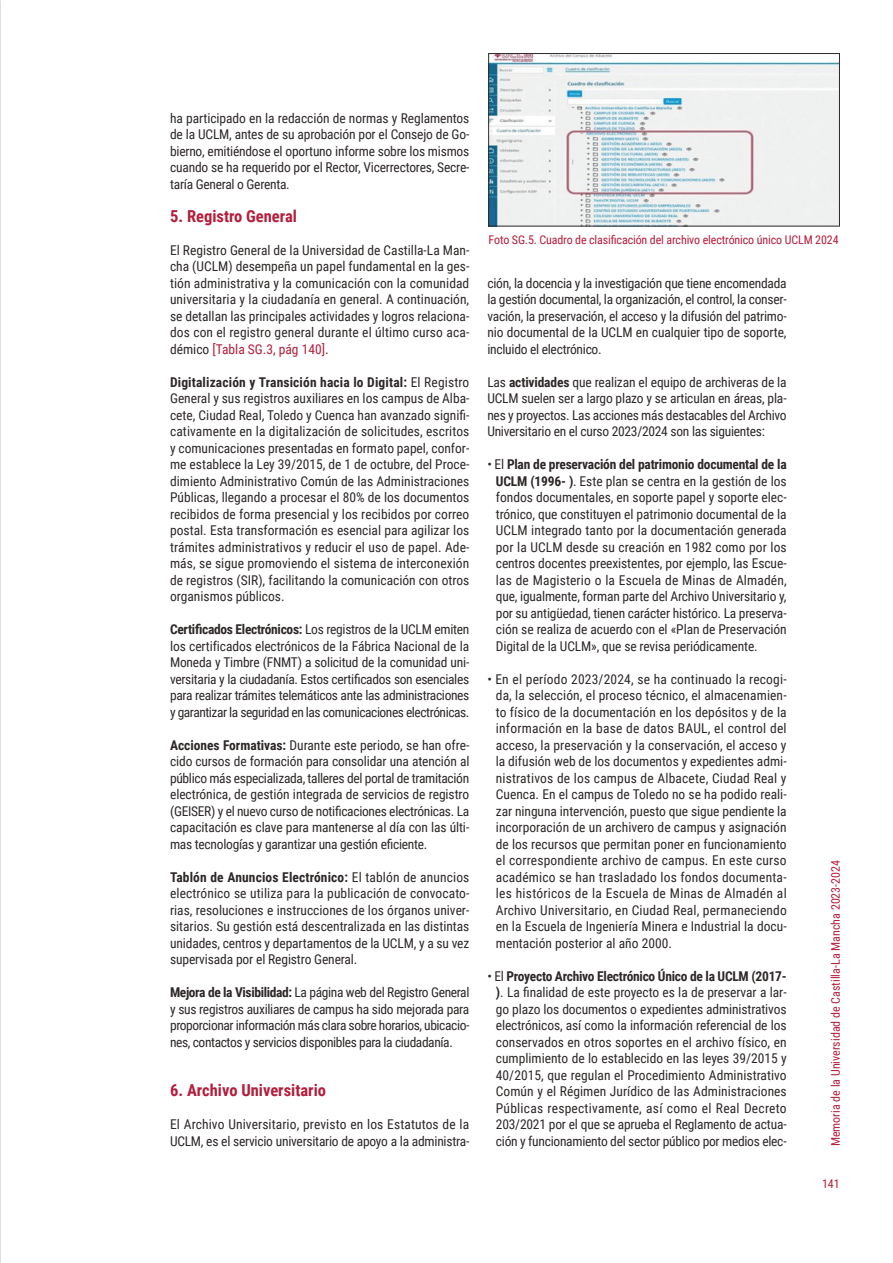
<style>
.page{position:relative;width:893px;height:1263px;background:#fff}
.page>*{position:absolute;margin:0;border:0;box-sizing:border-box;transform-origin:0 0}
.txt_corrido{font:700 16.5px "Roboto Condensed";color:#b41d3b}
.txt_corrido-2{font:13.5px/16.5px "Roboto Condensed";letter-spacing:-.015em;color:#2e2828;text-align:justify}
.txt_corrido-3{font:12px "Roboto Condensed";letter-spacing:-.01em;color:#b41d3b}
.s1{color:#b41d3b}
.s2{font-weight:700}
</style>
<div class="page">
<img style="left:490px;top:55px;width:348px;height:169px">
<div style="left:488px;top:53px;width:352px;height:173px;border:1px solid #2e2828"></div>
<p class="txt_corrido-2" style="left:170px;top:109px;width:301px">ha participado en la redacción de normas y Reglamentos de la UCLM, antes de su aprobación por el Consejo de Go&shy;bierno, emitiéndose el oportuno informe sobre los mismos cuando se ha requerido por el Rector, Vicerrectores, Secre&shy;taría General o Gerenta.</p>
<p class="txt_corrido" style="left:170px;top:204px;width:128px">5. Registro General</p>
<p class="txt_corrido-2" style="left:170px;top:241px;width:301px">El Registro General de la Universidad de Castilla-La Man&shy;cha (UCLM) desempeña un papel fundamental en la ges&shy;tión administrativa y la comunicación con la comunidad universitaria y la ciudadanía en general. A continuación, se detallan las principales actividades y logros relaciona&shy;dos con el registro general durante el último curso aca&shy;démico <span class="s1">[Tabla SG.3, pág 140]</span>.</p>
<p class="txt_corrido-2" style="left:170px;top:373px;width:301px"><span class="s2">Digitalización y Transición hacia lo Digital:</span> El Registro General y sus registros auxiliares en los campus de Alba&shy;cete, Ciudad Real, Toledo y Cuenca han avanzado signifi&shy;cativamente en la digitalización de solicitudes, escritos y comunicaciones presentadas en formato papel, confor&shy;me establece la Ley 39/2015, de 1 de octubre, del Proce&shy;dimiento Administrativo Común de las Administraciones Públicas, llegando a procesar el 80% de los documentos recibidos de forma presencial y los recibidos por correo postal. Esta transformación es esencial para agilizar los trámites administrativos y reducir el uso de papel. Ade&shy;más, se sigue promoviendo el sistema de interconexión de registros (SIR), facilitando la comunicación con otros organismos públicos.</p>
<p class="txt_corrido-2" style="left:170px;top:621px;width:301px"><span class="s2">Certificados Electrónicos:</span> Los registros de la UCLM emiten los certificados electrónicos de la Fábrica Nacional de la Moneda y Timbre (FNMT) a solicitud de la comunidad uni&shy;versitaria y la ciudadanía. Estos certificados son esenciales para realizar trámites telemáticos ante las administraciones y garantizar la seguridad en las comunicaciones electrónicas.</p>
<p class="txt_corrido-2" style="left:170px;top:736px;width:301px"><span class="s2">Acciones Formativas:</span> Durante este periodo, se han ofre&shy;cido cursos de formación para consolidar una atención al público más especializada, talleres del portal de tramitación electrónica, de gestión integrada de servicios de registro (GEISER) y el nuevo curso de notificaciones electrónicas. La capacitación es clave para mantenerse al día con las últi&shy;mas tecnologías y garantizar una gestión eficiente.</p>
<p class="txt_corrido-2" style="left:170px;top:868px;width:301px"><span class="s2">Tablón de Anuncios Electrónico:</span> El tablón de anuncios electrónico se utiliza para la publicación de convocato&shy;rias, resoluciones e instrucciones de los órganos univer&shy;sitarios. Su gestión está descentralizada en las distintas unidades, centros y departamentos de la UCLM, y a su vez supervisada por el Registro General.</p>
<p class="txt_corrido-2" style="left:170px;top:984px;width:301px"><span class="s2">Mejora de la Visibilidad:</span> La página web del Registro General y sus registros auxiliares de campus ha sido mejorada para proporcionar información más clara sobre horarios, ubicacio&shy;nes, contactos y servicios disponibles para la ciudadanía.</p>
<p class="txt_corrido" style="left:170px;top:1079px;width:158px">6. Archivo Universitario</p>
<p class="txt_corrido-2" style="left:170px;top:1116px;width:301px">El Archivo Universitario, previsto en los Estatutos de la<br>UCLM, es el servicio universitario de apoyo a la administra-</p>
<p class="txt_corrido-3" style="left:489px;top:231px;width:351px">Foto SG.5. Cuadro de clasificación del archivo electrónico único UCLM 2024</p>
<p class="txt_corrido-2" style="left:487px;top:274px;width:301px">ción, la docencia y la investigación que tiene encomendada la gestión documental, la organización, el control, la conser&shy;vación, la preservación, el acceso y la difusión del patrimo&shy;nio documental de la UCLM en cualquier tipo de soporte, incluido el electrónico.</p>
<p class="txt_corrido-2" style="left:487px;top:373px;width:301px">Las <span class="s2">actividades</span> que realizan el equipo de archiveras de la UCLM suelen ser a largo plazo y se articulan en áreas, pla&shy;nes y proyectos. Las acciones más destacables del Archivo Universitario en el curso 2023/2024 son las siguientes:</p>
<p class="txt_corrido-2" style="left:496px;top:456px;width:292px;text-indent:-9px">• El <span class="s2">Plan de preservación del patrimonio documental de la UCLM (1996- )</span>. Este plan se centra en la gestión de los fondos documentales, en soporte papel y soporte elec&shy;trónico, que constituyen el patrimonio documental de la UCLM integrado tanto por la documentación generada por la UCLM desde su creación en 1982 como por los centros docentes preexistentes, por ejemplo, las Escue&shy;las de Magisterio o la Escuela de Minas de Almadén, que, igualmente, forman parte del Archivo Universitario y, por su antigüedad, tienen carácter histórico. La preserva&shy;ción se realiza de acuerdo con el «Plan de Preservación Digital de la UCLM», que se revisa periódicamente.</p>
<p class="txt_corrido-2" style="left:496px;top:670px;width:292px;text-indent:-9px">• En el período 2023/2024, se ha continuado la recogi&shy;da, la selección, el proceso técnico, el almacenamien&shy;to físico de la documentación en los depósitos y de la información en la base de datos BAUL, el control del acceso, la preservación y la conservación, el acceso y la difusión web de los documentos y expedientes admi&shy;nistrativos de los campus de Albacete, Ciudad Real y Cuenca. En el campus de Toledo no se ha podido reali&shy;zar ninguna intervención, puesto que sigue pendiente la incorporación de un archivero de campus y asignación de los recursos que permitan poner en funcionamiento el correspondiente archivo de campus. En este curso académico se han trasladado los fondos documenta&shy;les históricos de la Escuela de Minas de Almadén al Archivo Universitario, en Ciudad Real, permaneciendo en la Escuela de Ingeniería Minera e Industrial la docu&shy;mentación posterior al año 2000.</p>
<p class="txt_corrido-2" style="left:496px;top:967px;width:292px;text-indent:-9px">• El <span class="s2">Proyecto Archivo Electrónico Único de la UCLM (2017- )</span>. La finalidad de este proyecto es la de preservar a lar&shy;go plazo los documentos o expedientes administrativos electrónicos, así como la información referencial de los conservados en otros soportes en el archivo físico, en cumplimiento de lo establecido en las leyes 39/2015 y 40/2015, que regulan el Procedimiento Administrativo Común y el Régimen Jurídico de las Administraciones Públicas respectivamente, así como el Real Decreto 203/2021 por el que se aprueba el Reglamento de actua&shy;ción y funcionamiento del sector público por medios elec-</p>
<p class="txt_corrido-3" style="left:827px;top:1146px;width:288px;rotate:-90deg">Memoria de la Universidad de Castilla-La Mancha 2023-2024</p>
<p class="txt_corrido-3" style="left:822px;top:1175px;width:19px">141</p>
</div>
